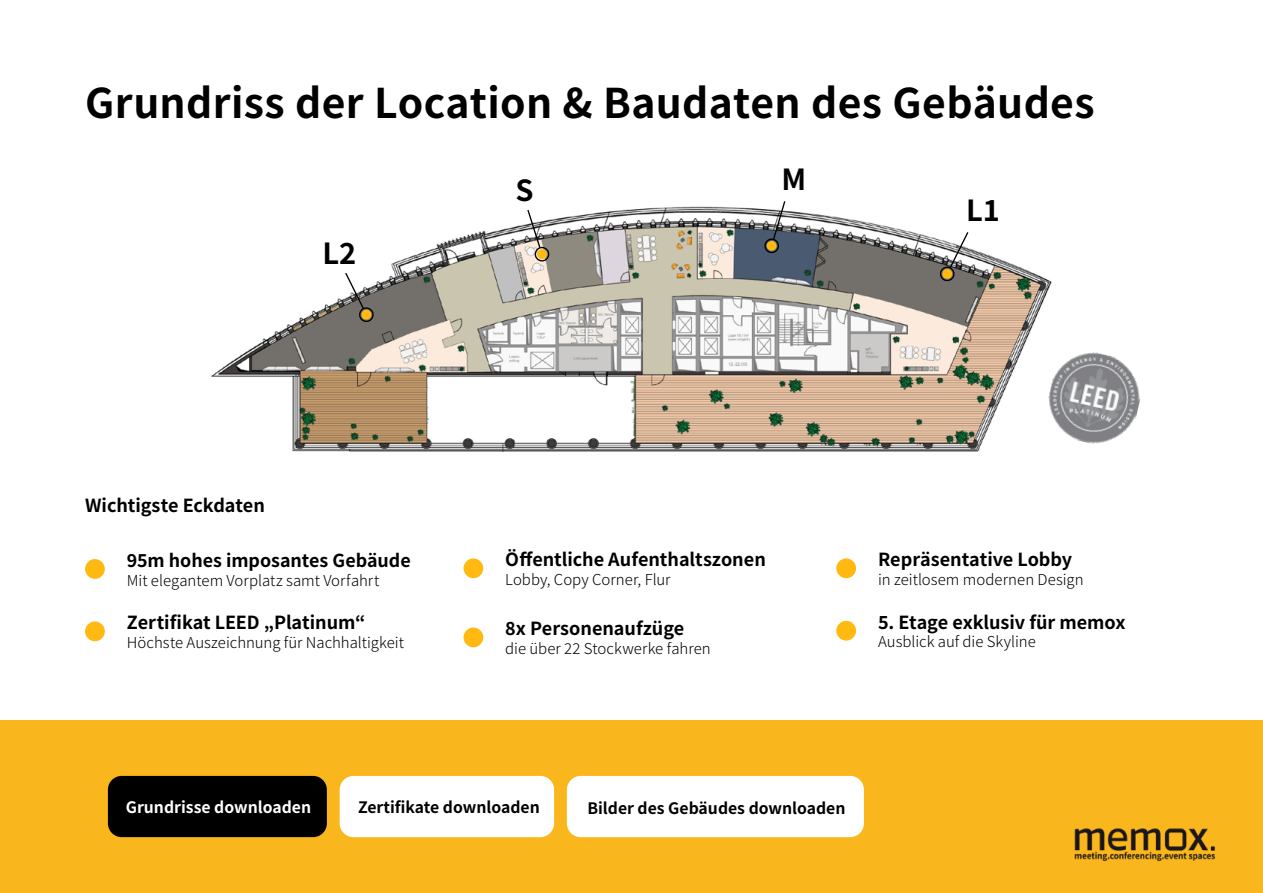
<style>
.page{position:relative;width:1263px;height:893px;background:#fff}
.page>*{position:absolute;margin:0;border:0;box-sizing:border-box;transform-origin:0 0}
.t1{font:700 40.8px "Noto Sans JP";letter-spacing:.01em;color:#000}
.t2{font:700 28.95px "Noto Sans JP";color:#000}
.t3{font:700 18px "Noto Sans JP";letter-spacing:-.005em;color:#000}
.t4{font:700 17.85px "Noto Sans JP";color:#000}
.t5{font:700 15.75px "Noto Sans JP";color:#000}
.t6{font:700 15.75px "Noto Sans JP";color:#fff}
.t7{font:300 15px "Noto Sans JP";color:#000}
</style>
<div class="page">
<div style="left:0;top:720px;width:1263px;height:173px;background:#fab71d"></div>
<div style="left:109px;top:777px;width:217px;height:59px;background:#000;border-radius:13px"></div>
<div style="left:108px;top:776px;width:219px;height:61px;border:2px solid #000;border-radius:13px"></div>
<div style="left:568px;top:777px;width:295px;height:59px;background:#fff;border-radius:13px"></div>
<div style="left:567px;top:776px;width:297px;height:61px;border:2px solid #fff;border-radius:13px"></div>
<div style="left:340px;top:777px;width:213px;height:59px;background:#fff;border-radius:13px"></div>
<div style="left:340px;top:776px;width:214px;height:61px;border:2px solid #fff;border-radius:13px"></div>
<img style="left:1074px;top:828px;width:142px;height:34px">
<div style="left:836px;top:558px;width:20px;height:20px;background:#ffb911;border-radius:50%"></div>
<div style="left:836px;top:621px;width:20px;height:20px;background:#ffb911;border-radius:50%"></div>
<div style="left:463px;top:558px;width:20px;height:20px;background:#ffb911;border-radius:50%"></div>
<div style="left:463px;top:627px;width:20px;height:20px;background:#ffb911;border-radius:50%"></div>
<div style="left:85px;top:621px;width:20px;height:20px;background:#ffb911;border-radius:50%"></div>
<div style="left:85px;top:559px;width:20px;height:20px;background:#ffb911;border-radius:50%"></div>
<img style="left:211px;top:206px;width:841px;height:247px">
<svg style="left:938px;top:231px;width:31px;height:52px"></svg>
<svg style="left:763px;top:201px;width:23px;height:54px"></svg>
<svg style="left:526px;top:208px;width:23px;height:54px"></svg>
<svg style="left:344px;top:271px;width:32px;height:53px"></svg>
<img style="left:1040px;top:344px;width:101px;height:108px">
<h1 class="t1" style="left:85px;top:80px;width:1011px">Grundriss der Location &amp; Baudaten des Gebäudes</h1>
<h2 class="t2" style="left:322px;top:237px;width:35px">L2</h2>
<h2 class="t2" style="left:516px;top:174px;width:20px">S</h2>
<h2 class="t2" style="left:781px;top:163px;width:26px">M</h2>
<h2 class="t2" style="left:966px;top:194px;width:35px">L1</h2>
<p class="t3" style="left:85px;top:496px;width:181px">Wichtigste Eckdaten</p>
<p class="t4" style="left:127px;top:550px;width:285px">95m hohes imposantes Gebäude</p>
<p class="t7" style="left:127px;top:572px;width:254px">Mit elegantem Vorplatz samt Vorfahrt</p>
<p class="t3" style="left:127px;top:612px;width:240px">Zertifikat LEED „Platinum“</p>
<p class="t7" style="left:127px;top:634px;width:279px">Höchste Auszeichnung für Nachhaltigkeit</p>
<p class="t3" style="left:505px;top:549px;width:262px">Öffentliche Aufenthaltszonen</p>
<p class="t7" style="left:505px;top:571px;width:167px">Lobby, Copy Corner, Flur</p>
<p class="t3" style="left:505px;top:618px;width:181px">8x Personenaufzüge</p>
<p class="t7" style="left:505px;top:640px;width:207px">die über 22 Stockwerke fahren</p>
<p class="t3" style="left:878px;top:549px;width:195px">Repräsentative Lobby</p>
<p class="t7" style="left:878px;top:571px;width:207px">in zeitlosem modernen Design</p>
<p class="t3" style="left:878px;top:612px;width:249px">5. Etage exklusiv für memox</p>
<p class="t7" style="left:878px;top:633px;width:159px">Ausblick auf die Skyline</p>
<p class="t6" style="left:126px;top:798px;width:187px">Grundrisse downloaden</p>
<p class="t5" style="left:358px;top:798px;width:183px">Zertifikate downloaden</p>
<p class="t5" style="left:587px;top:800px;width:260px">Bilder des Gebäudes downloaden</p>
</div>
